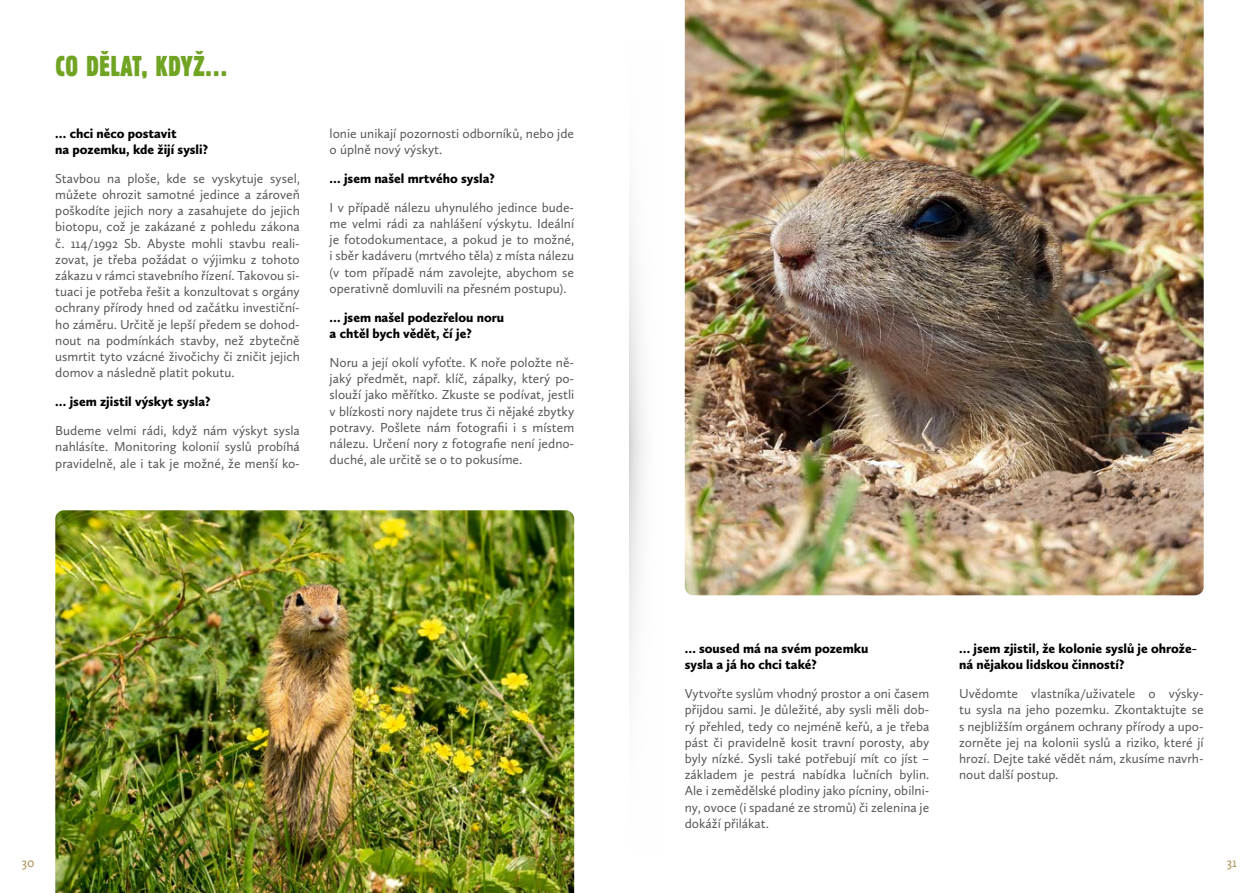
<style>
.page{position:relative;width:1259px;height:893px;background:#fff}
.page>*{position:absolute;margin:0;border:0;box-sizing:border-box;transform-origin:0 0}
.t1{font:30px "Block DOT Regu Extr Cond";letter-spacing:.015em;color:#71a423}
.t2{font:13.5px/16.2px "Calluna Sans";color:#575756;text-align:justify}
.t3{font:900 13.5px/16.2px "Calluna Sans";color:#000}
.t4{font:13.5px "Calluna Sans";color:#ae8e55}
</style>
<div class="page">
<img style="left:55px;top:510px;width:519px;height:383px">
<img style="left:685px;top:0;width:518px;height:595px">
<div style="left:629px;top:0;width:47px;height:893px;background:linear-gradient(to right,#f6f6f6,#fff)"></div>
<h1 class="t1" style="left:55px;top:49px;width:174px">CO DĚLAT, KDYŽ…</h1>
<p class="t3" style="left:55px;top:125px;width:154px">… chci něco postavit<br>na pozemku, kde žijí sysli?</p>
<p class="t2" style="left:55px;top:170px;width:246px">Stavbou na ploše, kde se vyskytuje sysel, můžete ohrozit samotné jedince a zároveň poškodíte jejich nory a zasahujete do jejich biotopu, což je zakázané z pohledu zákona č. 114/1992 Sb. Abyste mohli stavbu reali&shy;zovat, je třeba požádat o výjimku z tohoto zákazu v rámci stavebního řízení. Takovou si&shy;tuaci je potřeba řešit a konzultovat s orgány ochrany přírody hned od začátku investiční&shy;ho záměru. Určitě je lepší předem se dohod&shy;nout na podmínkách stavby, než zbytečně usmrtit tyto vzácné živočichy či zničit jejich domov a následně platit pokutu.</p>
<p class="t3" style="left:55px;top:393px;width:157px">… jsem zjistil výskyt sysla?</p>
<p class="t2" style="left:55px;top:422px;width:246px">Budeme velmi rádi, když nám výskyt sysla nahlásíte. Monitoring kolonií syslů probíhá pravidelně, ale i tak je možné, že menší ko-</p>
<p class="t2" style="left:330px;top:125px;width:246px">lonie unikají pozornosti odborníků, nebo jde o úplně nový výskyt.</p>
<p class="t3" style="left:330px;top:170px;width:167px">… jsem našel mrtvého sysla?</p>
<p class="t2" style="left:330px;top:199px;width:246px">I v případě nálezu uhynulého jedince bude&shy;me velmi rádi za nahlášení výskytu. Ideální je fotodokumentace, a pokud je to možné, i sběr kadáveru (mrtvého těla) z místa nálezu (v tom případě nám zavolejte, abychom se operativně domluvili na přesném postupu).</p>
<p class="t3" style="left:330px;top:309px;width:176px">… jsem našel podezřelou noru a chtěl bych vědět, čí je?</p>
<p class="t2" style="left:330px;top:354px;width:246px">Noru a její okolí vyfoťte. K noře položte ně&shy;jaký předmět, např. klíč, zápalky, který po&shy;slouží jako měřítko. Zkuste se podívat, jestli v blízkosti nory najdete trus či nějaké zbytky potravy. Pošlete nám fotografii i s místem nálezu. Určení nory z fotografie není jedno&shy;duché, ale určitě se o to pokusíme.</p>
<p class="t3" style="left:685px;top:640px;width:185px">… soused má na svém pozemku sysla a já ho chci také?</p>
<p class="t2" style="left:685px;top:685px;width:246px">Vytvořte syslům vhodný prostor a oni časem přijdou sami. Je důležité, aby sysli měli dob&shy;rý přehled, tedy co nejméně keřů, a je třeba pást či pravidelně kosit travní porosty, aby byly nízké. Sysli také potřebují mít co jíst – základem je pestrá nabídka lučních bylin.<br>Ale i zemědělské plodiny jako pícniny, obilni&shy;ny, ovoce (i spadané ze stromů) či zelenina je dokáží přilákat.</p>
<p class="t3" style="left:959px;top:640px;width:239px">… jsem zjistil, že kolonie syslů je ohrože&shy;ná nějakou lidskou činností?</p>
<p class="t2" style="left:959px;top:685px;width:246px">Uvědomte vlastníka/uživatele o výsky&shy;tu sysla na jeho pozemku. Zkontaktujte se s nejbližším orgánem ochrany přírody a upo&shy;zorněte jej na kolonii syslů a riziko, které jí hrozí. Dejte také vědět nám, zkusíme navrh&shy;nout další postup.</p>
<p class="t4" style="left:22px;top:854px;width:14px">30</p>
<p class="t4" style="left:1226px;top:854px;width:12px">31</p>
</div>
